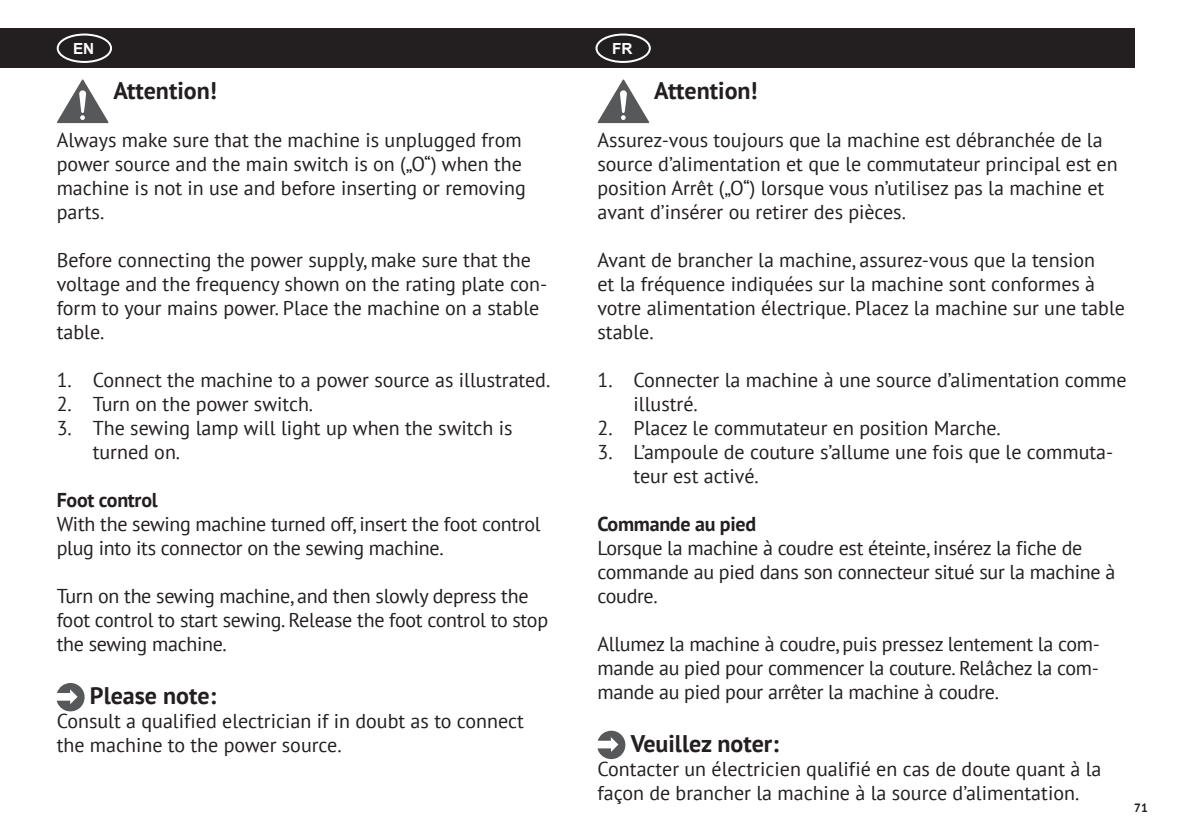
<style>
.page{position:relative;width:1191px;height:840px;background:#fff}
.page>*{position:absolute;margin:0;border:0;box-sizing:border-box;transform-origin:0 0}
.t1{font:700 24px "PT Sans";color:#231f20}
.t2{font:20px/24px "PT Sans";color:#231f20}
.t3{font:700 20px "PT Sans";letter-spacing:-.015em;color:#231f20}
.t4{font:700 15.4px "Arial";color:#fff}
.t5{font:700 12px "PT Sans";color:#231f20}
</style>
<div class="page">
<svg style="left:597px;top:730px;width:28px;height:28px"></svg>
<svg style="left:57px;top:683px;width:28px;height:28px"></svg>
<div style="left:0;top:28px;width:1134px;height:40px;background:#231f20"></div>
<div style="left:57px;top:34px;width:55px;height:29px;border:2px solid #fff;border-radius:50%"></div>
<svg style="left:57px;top:79px;width:52px;height:44px"></svg>
<svg style="left:597px;top:79px;width:52px;height:44px"></svg>
<div style="left:595px;top:34px;width:56px;height:29px;border:2px solid #fff;border-radius:50%"></div>
<p class="t4" style="left:73px;top:38px;width:23px">EN</p>
<p class="t4" style="left:612px;top:38px;width:22px">FR</p>
<p class="t1" style="left:113px;top:74px;width:105px">Attention!</p>
<p class="t2" style="left:57px;top:127px;width:470px">Always make sure that the machine is unplugged from power source and the main switch is on („O“) when the machine is not in use and before inserting or removing parts.</p>
<p class="t2" style="left:57px;top:247px;width:492px">Before connecting the power supply, make sure that the voltage and the frequency shown on the rating plate con&shy;form to your mains power. Place the machine on a stable table.</p>
<p class="t2" style="left:57px;top:367px;width:495px">1. Connect the machine to a power source as illustrated.</p>
<p class="t2" style="left:57px;top:391px;width:258px">2. Turn on the power switch.</p>
<p class="t2" style="left:93px;top:415px;width:421px;text-indent:-36px">3. The sewing lamp will light up when the switch is turned on.</p>
<p class="t3" style="left:57px;top:486px;width:102px">Foot control</p>
<p class="t2" style="left:57px;top:511px;width:485px">With the sewing machine turned off, insert the foot control plug into its connector on the sewing machine.</p>
<p class="t2" style="left:57px;top:583px;width:493px">Turn on the sewing machine, and then slowly depress the foot control to start sewing. Release the foot control to stop the sewing machine.</p>
<p class="t1" style="left:90px;top:679px;width:128px">Please note:</p>
<p class="t2" style="left:57px;top:708px;width:469px">Consult a qualified electrician if in doubt as to connect the machine to the power source.</p>
<p class="t1" style="left:654px;top:74px;width:105px">Attention!</p>
<p class="t2" style="left:597px;top:127px;width:522px">Assurez-vous toujours que la machine est débranchée de la source d’alimentation et que le commutateur principal est en position Arrêt („O“) lorsque vous n’utilisez pas la machine et avant d’insérer ou retirer des pièces.</p>
<p class="t2" style="left:597px;top:247px;width:529px">Avant de brancher la machine, assurez-vous que la tension<br>et la fréquence indiquées sur la machine sont conformes à votre alimentation électrique. Placez la machine sur une table stable.</p>
<p class="t2" style="left:633px;top:367px;width:495px;text-indent:-36px">1. Connecter la machine à une source d’alimentation comme illustré.</p>
<p class="t2" style="left:597px;top:415px;width:405px">2. Placez le commutateur en position Marche.</p>
<p class="t2" style="left:633px;top:439px;width:481px;text-indent:-36px">3. L’ampoule de couture s’allume une fois que le commuta&shy;teur est activé.</p>
<p class="t3" style="left:597px;top:510px;width:160px">Commande au pied</p>
<p class="t2" style="left:597px;top:535px;width:519px">Lorsque la machine à coudre est éteinte, insérez la fiche de commande au pied dans son connecteur situé sur la machine à coudre.</p>
<p class="t2" style="left:597px;top:631px;width:504px;text-align:justify">Allumez la machine à coudre, puis pressez lentement la com&shy;mande au pied pour commencer la couture. Relâchez la com&shy;mande au pied pour arrêter la machine à coudre.</p>
<p class="t1" style="left:630px;top:727px;width:150px">Veuillez noter:</p>
<p class="t2" style="left:597px;top:756px;width:505px">Contacter un électricien qualifié en cas de doute quant à la façon de brancher la machine à la source d’alimentation.</p>
<p class="t5" style="left:1134px;top:799px;width:15px">71</p>
</div>
